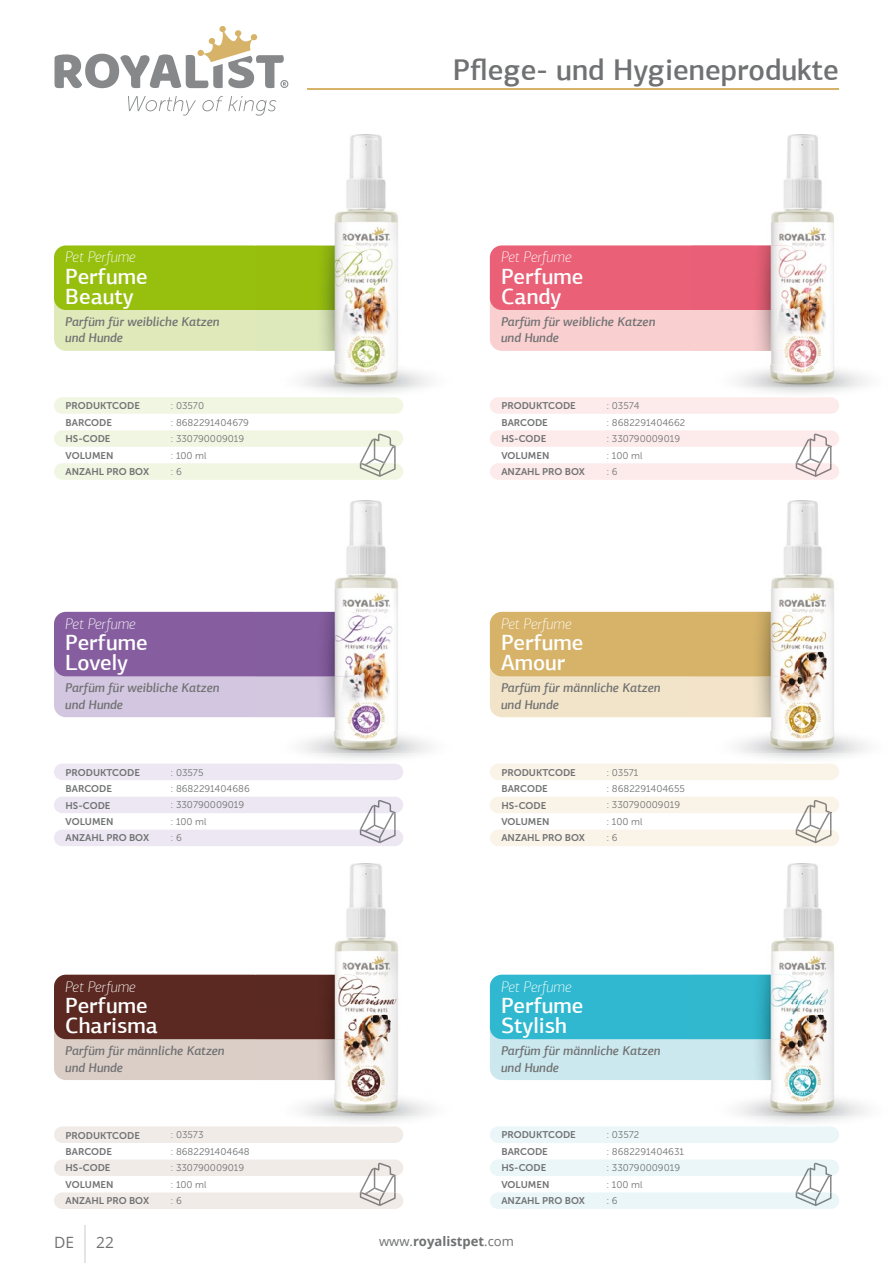
<style>
.page{position:relative;width:893px;height:1263px;background:#fff}
.page>*{position:absolute;margin:0;border:0;box-sizing:border-box;transform-origin:0 0}
.t1{font:500 30px "PF Agora Sans Pro";color:#707172}
.t2{font:500 22.05px/19.8px "PF Agora Sans Pro";color:#fff}
.t3{font:15.6px "Open Sans";color:#707172}
.t4{font:italic 100 15.3px "PF Agora Sans Pro";color:#fff}
.t5{font:700 13.05px "Open Sans";color:#707172}
.t6{font:italic 500 12.75px/16.5px "PF Agora Sans Pro";color:#707172}
.t7{font:9.75px/16.4px "Museo Sans 700";color:#707172}
.t8{font:9.75px/16.4px "Museo Sans 300";color:#707172}
.s1{font-weight:400}
</style>
<div class="page">
<svg style="left:55px;top:26px;width:233px;height:62px"></svg>
<svg style="left:128px;top:96px;width:68px;height:20px"></svg>
<svg style="left:202px;top:96px;width:74px;height:20px"></svg>
<hr style="left:85px;top:1226px;width:1px;height:37px;background:#e3e4e4">
<div style="left:54px;top:397px;width:349px;height:17px;background:#f1f6e3;border-radius:8px"></div>
<div style="left:54px;top:764px;width:349px;height:16px;background:#ece7f2;border-radius:8px"></div>
<div style="left:54px;top:1126px;width:349px;height:17px;background:#f1ebe8;border-radius:8px"></div>
<div style="left:490px;top:397px;width:349px;height:17px;background:#fdebeb;border-radius:8px"></div>
<div style="left:490px;top:764px;width:349px;height:16px;background:#faf3e8;border-radius:8px"></div>
<div style="left:490px;top:1126px;width:349px;height:17px;background:#eaf6f8;border-radius:8px"></div>
<div style="left:54px;top:430px;width:349px;height:17px;background:#f1f6e3;border-radius:8px"></div>
<div style="left:54px;top:797px;width:349px;height:16px;background:#ece7f2;border-radius:8px"></div>
<div style="left:54px;top:1159px;width:349px;height:17px;background:#f1ebe8;border-radius:8px"></div>
<div style="left:490px;top:430px;width:349px;height:17px;background:#fdebeb;border-radius:8px"></div>
<div style="left:490px;top:797px;width:349px;height:16px;background:#faf3e8;border-radius:8px"></div>
<div style="left:490px;top:1159px;width:349px;height:17px;background:#eaf6f8;border-radius:8px"></div>
<div style="left:54px;top:463px;width:349px;height:17px;background:#f1f6e3;border-radius:8px"></div>
<div style="left:54px;top:830px;width:349px;height:16px;background:#ece7f2;border-radius:8px"></div>
<div style="left:54px;top:1192px;width:349px;height:17px;background:#f1ebe8;border-radius:8px"></div>
<div style="left:490px;top:463px;width:349px;height:17px;background:#fdebeb;border-radius:8px"></div>
<div style="left:490px;top:830px;width:349px;height:16px;background:#faf3e8;border-radius:8px"></div>
<div style="left:490px;top:1192px;width:349px;height:17px;background:#eaf6f8;border-radius:8px"></div>
<div style="left:54px;top:286px;width:308px;height:65px;background:#dfe9ba;border-radius:12px"></div>
<div style="left:54px;top:653px;width:308px;height:64px;background:#d3c6e0;border-radius:12px"></div>
<div style="left:54px;top:1015px;width:308px;height:65px;background:#dbcec7;border-radius:12px"></div>
<div style="left:490px;top:286px;width:308px;height:65px;background:#f9cfd0;border-radius:12px"></div>
<div style="left:490px;top:653px;width:308px;height:64px;background:#f2e4c9;border-radius:12px"></div>
<div style="left:490px;top:1015px;width:308px;height:65px;background:#cbe8ee;border-radius:12px"></div>
<div style="left:54px;top:245px;width:308px;height:65px;background:#97bf0d;border-radius:12px"></div>
<div style="left:54px;top:612px;width:308px;height:64px;background:#865ea0;border-radius:12px"></div>
<div style="left:54px;top:975px;width:308px;height:64px;background:#5b2921;border-radius:12px"></div>
<div style="left:490px;top:245px;width:308px;height:65px;background:#e96077;border-radius:12px"></div>
<div style="left:490px;top:612px;width:308px;height:64px;background:#d7b369;border-radius:12px"></div>
<div style="left:490px;top:975px;width:308px;height:64px;background:#2fb8cf;border-radius:12px"></div>
<hr style="left:307px;top:89px;width:532px;height:1px;background:#d7b369">
<img style="left:334px;top:134px;width:64px;height:101px">
<img style="left:334px;top:235px;width:10px;height:10px">
<img style="left:344px;top:235px;width:54px;height:51px">
<img style="left:373px;top:286px;width:25px;height:50px">
<img style="left:334px;top:351px;width:10px;height:12px">
<img style="left:344px;top:336px;width:54px;height:27px">
<img style="left:255px;top:245px;width:97px;height:1px">
<img style="left:362px;top:246px;width:11px;height:105px">
<img style="left:322px;top:310px;width:40px;height:41px">
<img style="left:323px;top:246px;width:39px;height:64px">
<img style="left:302px;top:363px;width:128px;height:24px">
<img style="left:334px;top:500px;width:64px;height:102px">
<img style="left:255px;top:602px;width:89px;height:10px">
<img style="left:344px;top:602px;width:54px;height:50px">
<img style="left:373px;top:652px;width:25px;height:51px">
<img style="left:255px;top:717px;width:86px;height:13px">
<img style="left:347px;top:703px;width:51px;height:27px">
<img style="left:362px;top:612px;width:11px;height:105px">
<img style="left:316px;top:676px;width:46px;height:41px">
<img style="left:324px;top:612px;width:38px;height:64px">
<img style="left:302px;top:730px;width:128px;height:23px">
<img style="left:335px;top:863px;width:63px;height:101px">
<img style="left:255px;top:964px;width:89px;height:11px">
<img style="left:344px;top:964px;width:54px;height:51px">
<img style="left:373px;top:1015px;width:25px;height:50px">
<img style="left:346px;top:1065px;width:52px;height:28px">
<img style="left:362px;top:975px;width:11px;height:105px">
<img style="left:316px;top:1039px;width:46px;height:41px">
<img style="left:328px;top:975px;width:34px;height:64px">
<img style="left:288px;top:1093px;width:142px;height:23px">
<img style="left:771px;top:134px;width:63px;height:101px">
<img style="left:771px;top:235px;width:21px;height:11px">
<img style="left:792px;top:235px;width:42px;height:51px">
<img style="left:809px;top:286px;width:25px;height:50px">
<img style="left:771px;top:351px;width:21px;height:12px">
<img style="left:792px;top:336px;width:42px;height:27px">
<img style="left:691px;top:245px;width:97px;height:1px">
<img style="left:798px;top:246px;width:11px;height:105px">
<img style="left:758px;top:310px;width:40px;height:41px">
<img style="left:758px;top:246px;width:40px;height:64px">
<img style="left:738px;top:363px;width:128px;height:24px">
<img style="left:771px;top:500px;width:63px;height:102px">
<img style="left:691px;top:602px;width:101px;height:10px">
<img style="left:792px;top:602px;width:42px;height:50px">
<img style="left:809px;top:652px;width:25px;height:51px">
<img style="left:691px;top:717px;width:101px;height:13px">
<img style="left:792px;top:703px;width:42px;height:27px">
<img style="left:798px;top:612px;width:11px;height:105px">
<img style="left:752px;top:676px;width:46px;height:41px">
<img style="left:759px;top:612px;width:39px;height:64px">
<img style="left:738px;top:730px;width:128px;height:23px">
<img style="left:771px;top:863px;width:63px;height:101px">
<img style="left:691px;top:964px;width:101px;height:11px">
<img style="left:792px;top:964px;width:42px;height:51px">
<img style="left:809px;top:1015px;width:25px;height:50px">
<img style="left:768px;top:1080px;width:24px;height:13px">
<img style="left:792px;top:1065px;width:42px;height:28px">
<img style="left:798px;top:975px;width:11px;height:105px">
<img style="left:752px;top:1039px;width:46px;height:41px">
<img style="left:758px;top:975px;width:40px;height:64px">
<img style="left:738px;top:1093px;width:128px;height:23px">
<svg style="left:360px;top:434px;width:36px;height:43px"></svg>
<svg style="left:360px;top:800px;width:36px;height:43px"></svg>
<svg style="left:360px;top:1163px;width:37px;height:43px"></svg>
<svg style="left:796px;top:434px;width:36px;height:43px"></svg>
<svg style="left:796px;top:800px;width:36px;height:43px"></svg>
<svg style="left:796px;top:1163px;width:36px;height:43px"></svg>
<h3 class="t4" style="left:65px;top:248px;width:72px">Pet Perfume</h3>
<h2 class="t2" style="left:65px;top:266px;width:84px">Perfume<br>Beauty</h2>
<h3 class="t6" style="left:65px;top:313px;width:156px">Parfüm für weibliche Katzen und Hunde</h3>
<p class="t7" style="left:66px;top:398px;width:85px">PRODUKTCODE<br>BARCODE<br>HS-CODE<br>VOLUMEN<br>ANZAHL PRO BOX</p>
<p class="t8" style="left:171px;top:398px;width:80px">: 03570<br>: 8682291404679 : 330790009019 : 100 ml<br>: 6</p>
<h3 class="t4" style="left:65px;top:615px;width:72px">Pet Perfume</h3>
<h2 class="t2" style="left:65px;top:632px;width:84px">Perfume<br>Lovely</h2>
<h3 class="t6" style="left:65px;top:680px;width:156px">Parfüm für weibliche Katzen und Hunde</h3>
<p class="t7" style="left:66px;top:764px;width:85px">PRODUKTCODE<br>BARCODE<br>HS-CODE<br>VOLUMEN<br>ANZAHL PRO BOX</p>
<p class="t8" style="left:171px;top:764px;width:81px">: 03575<br>: 8682291404686 : 330790009019<br>: 100 ml<br>: 6</p>
<h3 class="t4" style="left:65px;top:978px;width:72px">Pet Perfume</h3>
<h2 class="t2" style="left:65px;top:995px;width:94px">Perfume<br>Charisma</h2>
<h3 class="t6" style="left:65px;top:1042px;width:161px">Parfüm für männliche Katzen und Hunde</h3>
<p class="t7" style="left:66px;top:1127px;width:85px">PRODUKTCODE<br>BARCODE<br>HS-CODE<br>VOLUMEN<br>ANZAHL PRO BOX</p>
<p class="t8" style="left:171px;top:1127px;width:81px">: 03573<br>: 8682291404648 : 330790009019<br>: 100 ml<br>: 6</p>
<h1 class="t1" style="left:453px;top:51px;width:388px">Pflege- und Hygieneprodukte</h1>
<h3 class="t4" style="left:501px;top:248px;width:72px">Pet Perfume</h3>
<h2 class="t2" style="left:501px;top:266px;width:84px">Perfume<br>Candy</h2>
<h3 class="t6" style="left:501px;top:313px;width:156px">Parfüm für weibliche Katzen und Hunde</h3>
<p class="t7" style="left:501px;top:398px;width:85px">PRODUKTCODE<br>BARCODE<br>HS-CODE<br>VOLUMEN<br>ANZAHL PRO BOX</p>
<p class="t8" style="left:606px;top:398px;width:80px">: 03574<br>: 8682291404662 : 330790009019 : 100 ml<br>: 6</p>
<h3 class="t4" style="left:501px;top:615px;width:72px">Pet Perfume</h3>
<h2 class="t2" style="left:501px;top:632px;width:84px">Perfume<br>Amour</h2>
<h3 class="t6" style="left:501px;top:680px;width:161px">Parfüm für männliche Katzen und Hunde</h3>
<p class="t7" style="left:501px;top:764px;width:85px">PRODUKTCODE<br>BARCODE<br>HS-CODE<br>VOLUMEN<br>ANZAHL PRO BOX</p>
<p class="t8" style="left:606px;top:764px;width:80px">: 03571<br>: 8682291404655 : 330790009019 : 100 ml<br>: 6</p>
<h3 class="t4" style="left:501px;top:978px;width:72px">Pet Perfume</h3>
<h2 class="t2" style="left:501px;top:995px;width:84px">Perfume<br>Stylish</h2>
<h3 class="t6" style="left:501px;top:1042px;width:161px">Parfüm für männliche Katzen und Hunde</h3>
<p class="t7" style="left:501px;top:1127px;width:85px">PRODUKTCODE<br>BARCODE<br>HS-CODE<br>VOLUMEN<br>ANZAHL PRO BOX</p>
<p class="t8" style="left:606px;top:1127px;width:79px">: 03572<br>: 8682291404631 : 330790009019 : 100 ml<br>: 6</p>
<h3 class="t3" style="left:54px;top:1232px;width:21px">DE</h3>
<h3 class="t3" style="left:96px;top:1232px;width:19px">22</h3>
<h3 class="t5" style="left:379px;top:1232px;width:136px"><span class="s1">www.</span>royalistpet<span class="s1">.com</span></h3>
</div>
